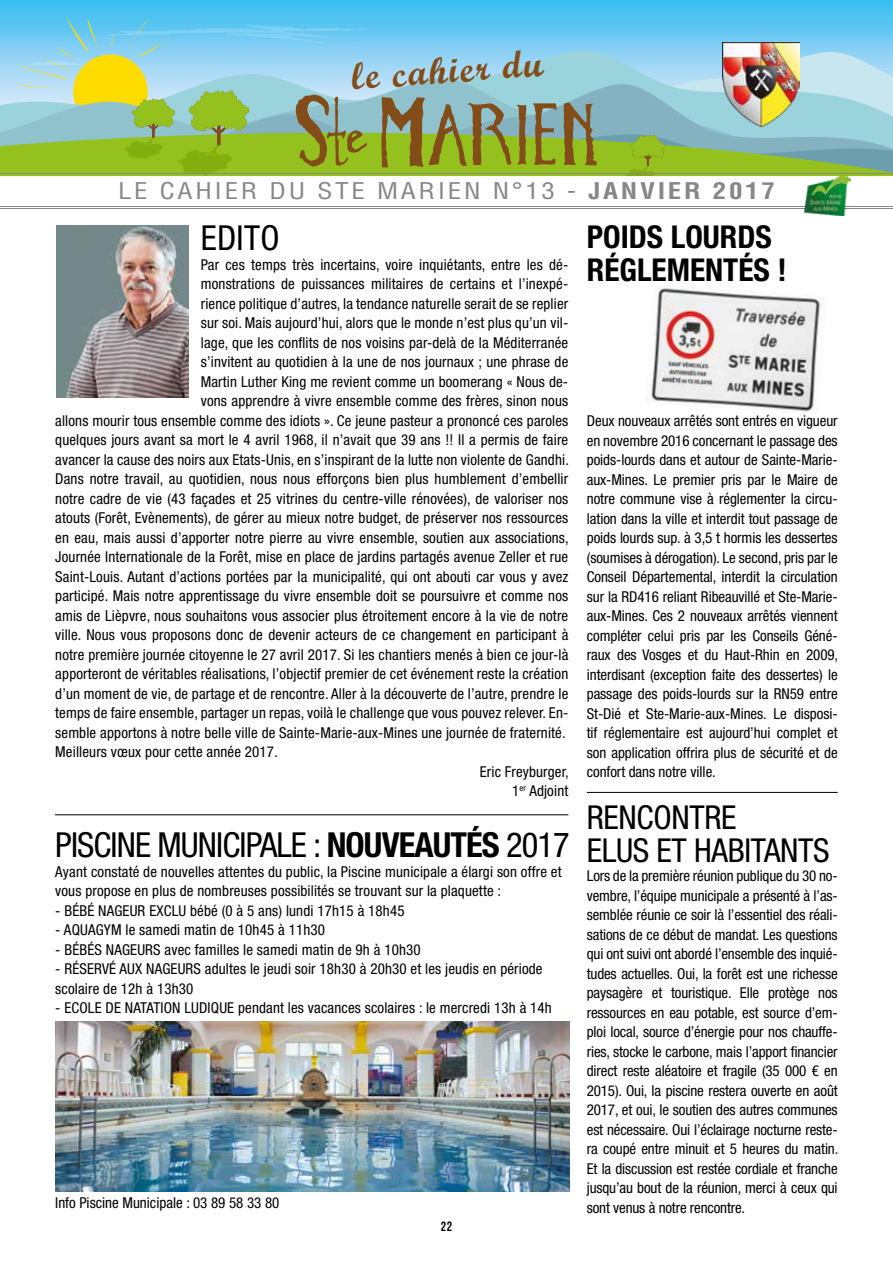
<style>
.page{position:relative;width:893px;height:1263px;background:#fff}
.page>*{position:absolute;margin:0;border:0;box-sizing:border-box;transform-origin:0 0}
.t1{font:37.5px "Script MT Bold";color:#824d19}
.t2{font:condensed 34.5px "Helvetica Neue LT Std";letter-spacing:-.025em;color:#000}
.t3{font:condensed 33px/33px "Helvetica Neue LT Std";letter-spacing:-.01em;color:#000}
.t4{font:700 condensed 31.5px/33px "Helvetica Neue LT Std";color:#000}
.t5{font:condensed 22.5px "Helvetica LT Std";letter-spacing:.1em;color:#878787;scale:1.2 1}
.t6{font:condensed 15px/19.5px "Helvetica Neue LT Std";letter-spacing:.01em;color:#000;text-align:justify}
.t7{font:13.5px "Bebas Neue";color:#000}
.s1{font-weight:700}
</style>
<div class="page">
<svg style="left:0;top:0;width:893px;height:49px;background:#56c4f1"></svg>
<svg style="left:0;top:49px;width:893px;height:28px;background:#9ed6ef"></svg>
<svg style="left:0;top:82px;width:893px;height:51px;background:#9bccd7"></svg>
<svg style="left:0;top:133px;width:893px;height:43px;background:#8cba63"></svg>
<svg style="left:625px;top:135px;width:40px;height:41px;background:#8fb82c"></svg>
<svg style="left:533px;top:103px;width:24px;height:62px"></svg>
<svg style="left:381px;top:97px;width:130px;height:70px;background:#8c9755"></svg>
<svg style="left:517px;top:104px;width:10px;height:61px"></svg>
<svg style="left:17px;top:15px;width:353px;height:161px;background:#94c69d"></svg>
<svg style="left:563px;top:102px;width:34px;height:64px;background:#86864e"></svg>
<hr style="left:0;top:206px;width:893px;height:1px;background:#878787">
<hr style="left:0;top:173px;width:893px;height:1px;background:#878787">
<hr style="left:0;top:208px;width:893px;height:1px;background:#878787">
<img style="left:805px;top:176px;width:45px;height:39px">
<hr style="left:587px;top:792px;width:251px;height:1px;background:#000">
<img style="left:56px;top:225px;width:132px;height:173px">
<img style="left:723px;top:43px;width:76px;height:83px">
<img style="left:55px;top:1022px;width:515px;height:170px">
<hr style="left:55px;top:814px;width:513px;height:1px;background:#000">
<img style="left:651px;top:284px;width:173px;height:128px">
<h1 class="t1" style="left:350px;top:54px;width:193px;rotate:-4deg">le cahier du</h1>
<h3 class="t5" style="left:118px;top:177px;width:549px">LE CAHIER DU STE MARIEN N°13 - <span class="s1">JANVIER 2017</span></h3>
<h3 class="t4" style="left:587px;top:220px;width:201px">POIDS LOURDS<br>RÉGLEMENTÉS !</h3>
<h2 class="t2" style="left:201px;top:218px;width:80px">EDITO</h2>
<p class="t6" style="left:201px;top:254px;width:369px">Par ces temps très incertains, voire inquiétants, entre les dé-</p>
<p class="t6" style="left:201px;top:274px;width:369px">monstrations de puissances militaires de certains et l’inexpé-</p>
<p class="t6" style="left:201px;top:293px;width:369px">rience politique d’autres, la tendance naturelle serait de se replier</p>
<p class="t6" style="left:201px;top:313px;width:369px">sur soi. Mais aujourd’hui, alors que le monde n’est plus qu’un vil-</p>
<p class="t6" style="left:201px;top:332px;width:369px">lage, que les conflits de nos voisins par-delà de la Méditerranée</p>
<p class="t6" style="left:201px;top:352px;width:369px">s’invitent au quotidien à la une de nos journaux ; une phrase de</p>
<p class="t6" style="left:201px;top:371px;width:369px">Martin Luther King me revient comme un boomerang « Nous de-</p>
<p class="t6" style="left:201px;top:391px;width:369px">vons apprendre à vivre ensemble comme des frères, sinon nous</p>
<p class="t6" style="left:55px;top:410px;width:515px">allons mourir tous ensemble comme des idiots ». Ce jeune pasteur a prononcé ces paroles</p>
<p class="t6" style="left:55px;top:430px;width:514px">quelques jours avant sa mort le 4 avril 1968, il n’avait que 39 ans !! Il a permis de faire</p>
<p class="t6" style="left:55px;top:449px;width:515px">avancer la cause des noirs aux Etats-Unis, en s’inspirant de la lutte non violente de Gandhi.</p>
<p class="t6" style="left:55px;top:469px;width:514px">Dans notre travail, au quotidien, nous nous efforçons bien plus humblement d’embellir</p>
<p class="t6" style="left:55px;top:488px;width:515px">notre cadre de vie (43 façades et 25 vitrines du centre-ville rénovées), de valoriser nos</p>
<p class="t6" style="left:55px;top:508px;width:515px">atouts (Forêt, Evènements), de gérer au mieux notre budget, de préserver nos ressources</p>
<p class="t6" style="left:55px;top:527px;width:515px">en eau, mais aussi d’apporter notre pierre au vivre ensemble, soutien aux associations,</p>
<p class="t6" style="left:55px;top:547px;width:514px">Journée Internationale de la Forêt, mise en place de jardins partagés avenue Zeller et rue</p>
<p class="t6" style="left:55px;top:566px;width:515px">Saint-Louis. Autant d’actions portées par la municipalité, qui ont abouti car vous y avez</p>
<p class="t6" style="left:55px;top:586px;width:514px">participé. Mais notre apprentissage du vivre ensemble doit se poursuivre et comme nos</p>
<p class="t6" style="left:55px;top:605px;width:514px">amis de Lièpvre, nous souhaitons vous associer plus étroitement encore à la vie de notre</p>
<p class="t6" style="left:55px;top:625px;width:515px">ville. Nous vous proposons donc de devenir acteurs de ce changement en participant à</p>
<p class="t6" style="left:55px;top:644px;width:515px">notre première journée citoyenne le 27 avril 2017. Si les chantiers menés à bien ce jour-là</p>
<p class="t6" style="left:55px;top:664px;width:514px">apporteront de véritables réalisations, l’objectif premier de cet événement reste la création</p>
<p class="t6" style="left:55px;top:683px;width:515px">d’un moment de vie, de partage et de rencontre. Aller à la découverte de l’autre, prendre le</p>
<p class="t6" style="left:55px;top:703px;width:515px">temps de faire ensemble, partager un repas, voilà le challenge que vous pouvez relever. En-</p>
<p class="t6" style="left:55px;top:722px;width:512px">semble apportons à notre belle ville de Sainte-Marie-aux-Mines une journée de fraternité.</p>
<p class="t6" style="left:55px;top:742px;width:224px">Meilleurs vœux pour cette année 2017.</p>
<p class="t6" style="left:480px;top:761px;width:91px">Eric Freyburger,</p>
<p class="t6" style="left:512px;top:781px;width:58px">1<sup>er</sup> Adjoint</p>
<p class="t6" style="left:587px;top:411px;width:253px">Deux nouveaux arrêtés sont entrés en vigueur en novembre 2016 concernant le passage des poids-lourds dans et autour de Sainte-Marie&shy;aux-Mines. Le premier pris par le Maire de notre commune vise à réglementer la circu&shy;lation dans la ville et interdit tout passage de poids lourds sup. à 3,5 t hormis les dessertes (soumises à dérogation). Le second, pris par le Conseil Départemental, interdit la circulation sur la RD416 reliant Ribeauvillé et Ste-Marie&shy;aux-Mines. Ces 2 nouveaux arrêtés viennent compléter celui pris par les Conseils Géné&shy;raux des Vosges et du Haut-Rhin en 2009, interdisant (exception faite des dessertes) le passage des poids-lourds sur la RN59 entre St-Dié et Ste-Marie-aux-Mines. Le disposi&shy;tif réglementaire est aujourd’hui complet et son application offrira plus de sécurité et de confort dans notre ville.</p>
<h3 class="t3" style="left:587px;top:800px;width:244px">RENCONTRE<br>ELUS ET HABITANTS</h3>
<p class="t6" style="left:587px;top:866px;width:253px">Lors de la première réunion publique du 30 no&shy;vembre, l’équipe municipale a présenté à l’as&shy;semblée réunie ce soir là l’essentiel des réali&shy;sations de ce début de mandat. Les questions qui ont suivi ont abordé l’ensemble des inquié&shy;tudes actuelles. Oui, la forêt est une richesse paysagère et touristique. Elle protège nos ressources en eau potable, est source d’em&shy;ploi local, source d’énergie pour nos chauffe&shy;ries, stocke le carbone, mais l’apport financier direct reste aléatoire et fragile (35 000 € en 2015). Oui, la piscine restera ouverte en août 2017, et oui, le soutien des autres communes est nécessaire. Oui l’éclairage nocturne reste&shy;ra coupé entre minuit et 5 heures du matin.<br>Et la discussion est restée cordiale et franche jusqu’au bout de la réunion, merci à ceux qui sont venus à notre rencontre.</p>
<h2 class="t2" style="left:55px;top:825px;width:516px">PISCINE MUNICIPALE : <span class="s1">NOUVEAUTÉS</span> 2017</h2>
<p class="t6" style="left:55px;top:861px;width:508px">Ayant constaté de nouvelles attentes du public, la Piscine municipale a élargi son offre et vous propose en plus de nombreuses possibilités se trouvant sur la plaquette :</p>
<p class="t6" style="left:55px;top:900px;width:351px">- BÉBÉ NAGEUR EXCLU bébé (0 à 5 ans) lundi 17h15 à 18h45</p>
<p class="t6" style="left:55px;top:920px;width:271px">- AQUAGYM le samedi matin de 10h45 à 11h30</p>
<p class="t6" style="left:55px;top:939px;width:367px">- BÉBÉS NAGEURS avec familles le samedi matin de 9h à 10h30</p>
<p class="t6" style="left:55px;top:959px;width:489px">- RÉSERVÉ AUX NAGEURS adultes le jeudi soir 18h30 à 20h30 et les jeudis en période scolaire de 12h à 13h30</p>
<p class="t6" style="left:55px;top:998px;width:498px">- ECOLE DE NATATION LUDIQUE pendant les vacances scolaires : le mercredi 13h à 14h</p>
<p class="t6" style="left:55px;top:1193px;width:226px">Info Piscine Municipale : 03 89 58 33 80</p>
<p class="t7" style="left:441px;top:1218px;width:13px">22</p>
</div>
